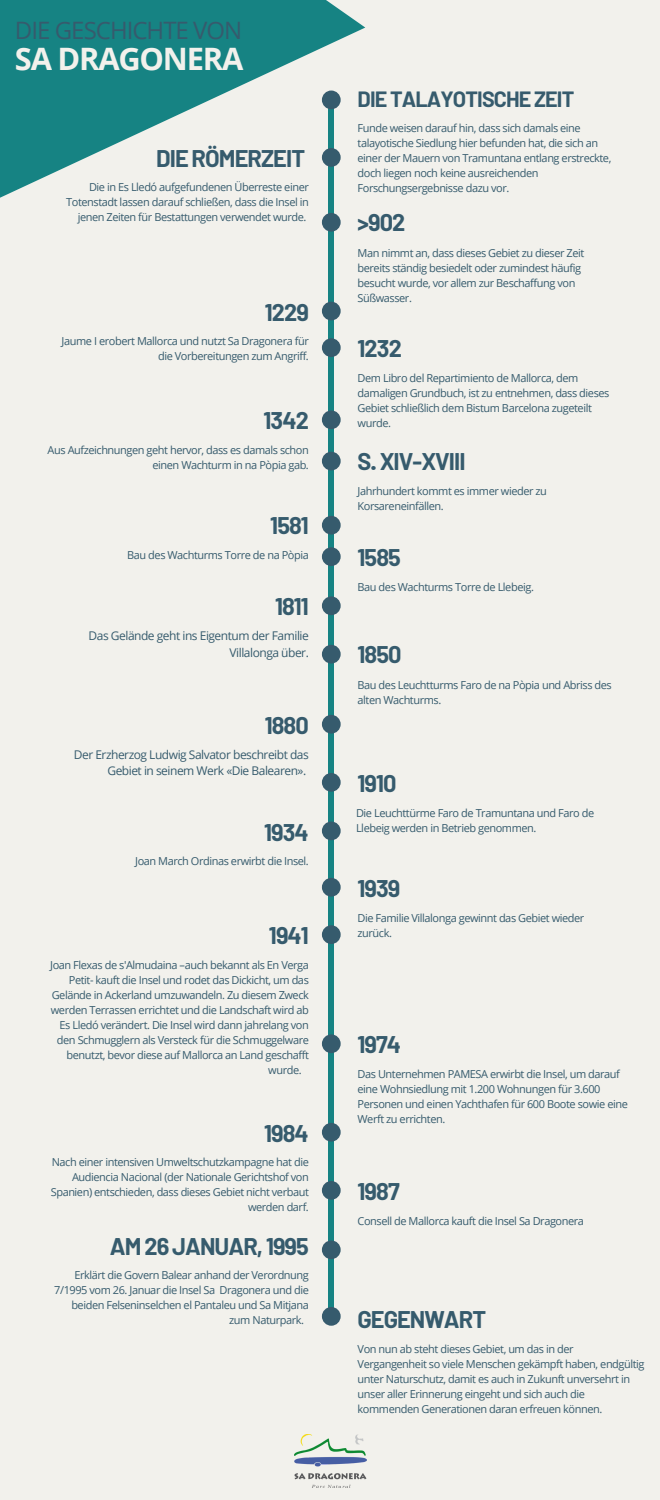
<style>
.page{position:relative;width:660px;height:1500px;background:#f2f1ec}
.page>*{position:absolute;margin:0;border:0;box-sizing:border-box;transform-origin:0 0}
.t1{font:700 30.9px "Open Sans";letter-spacing:-.04em;color:#f2f1ec}
.t2{font:24px "Open Sans";letter-spacing:-.04em;color:#365b6d}
.t3{font:700 23.6px "Barlow";letter-spacing:-.04em;color:#365b6d}
.t4{font:700 21.6px "Barlow";letter-spacing:-.04em;color:#365b6d}
.t5{font:12px/16.5px "Open Sans";letter-spacing:-.04em;color:#365b6d;text-align:right}
.t6{font:11px/15px "Open Sans";letter-spacing:-.04em;color:#365b6d}
</style>
<div class="page">
<div style="left:329px;top:94px;width:5px;height:1225px;background:#168383"></div>
<div style="left:322px;top:302px;width:19px;height:18px;background:#365b6d;border-radius:50%"></div>
<div style="left:322px;top:338px;width:19px;height:19px;background:#365b6d;border-radius:50%"></div>
<div style="left:322px;top:410px;width:19px;height:19px;background:#365b6d;border-radius:50%"></div>
<div style="left:322px;top:452px;width:19px;height:18px;background:#365b6d;border-radius:50%"></div>
<div style="left:322px;top:516px;width:19px;height:19px;background:#365b6d;border-radius:50%"></div>
<div style="left:322px;top:547px;width:19px;height:19px;background:#365b6d;border-radius:50%"></div>
<div style="left:322px;top:596px;width:19px;height:19px;background:#365b6d;border-radius:50%"></div>
<div style="left:322px;top:645px;width:19px;height:19px;background:#365b6d;border-radius:50%"></div>
<div style="left:322px;top:715px;width:19px;height:19px;background:#365b6d;border-radius:50%"></div>
<div style="left:322px;top:773px;width:19px;height:19px;background:#365b6d;border-radius:50%"></div>
<div style="left:322px;top:822px;width:19px;height:18px;background:#365b6d;border-radius:50%"></div>
<div style="left:322px;top:878px;width:19px;height:19px;background:#365b6d;border-radius:50%"></div>
<div style="left:322px;top:925px;width:19px;height:19px;background:#365b6d;border-radius:50%"></div>
<div style="left:322px;top:1034px;width:19px;height:19px;background:#365b6d;border-radius:50%"></div>
<div style="left:322px;top:1123px;width:19px;height:19px;background:#365b6d;border-radius:50%"></div>
<div style="left:322px;top:1181px;width:19px;height:19px;background:#365b6d;border-radius:50%"></div>
<div style="left:322px;top:1240px;width:19px;height:19px;background:#365b6d;border-radius:50%"></div>
<div style="left:322px;top:1307px;width:19px;height:19px;background:#365b6d;border-radius:50%"></div>
<img style="left:294px;top:1434px;width:72px;height:53px">
<svg style="left:0;top:0;width:366px;height:283px"></svg>
<p class="t2" style="left:15px;top:13px;width:229px">DIE GESCHICHTE VON</p>
<p class="t1" style="left:15px;top:37px;width:230px">SA DRAGONERA</p>
<p class="t3" style="left:156px;top:143px;width:150px">DIE RÖMERZEIT</p>
<p class="t6" style="left:66px;top:180px;width:244px;text-align:right">Die in Es Lledó aufgefundenen Überreste einer<br>Totenstadt lassen darauf schließen, dass die Insel in jenen Zeiten für Bestattungen verwendet wurde.</p>
<p class="t3" style="left:265px;top:297px;width:46px">1229</p>
<p class="t6" style="left:62px;top:333px;width:249px;text-align:right">Jaume I erobert Mallorca und nutzt Sa Dragonera für die Vorbereitungen zum Angriff.</p>
<p class="t3" style="left:264px;top:406px;width:47px">1342</p>
<p class="t6" style="left:48px;top:442px;width:263px;text-align:right">Aus Aufzeichnungen geht hervor, dass es damals schon einen Wachturm in na Pòpia gab.</p>
<p class="t3" style="left:270px;top:511px;width:40px">1581</p>
<p class="t6" style="left:127px;top:547px;width:183px">Bau des Wachturms Torre de na Pòpia</p>
<p class="t3" style="left:275px;top:592px;width:35px">1811</p>
<p class="t5" style="left:89px;top:627px;width:222px">Das Gelände geht ins Eigentum der Familie<br>Villalonga über.</p>
<p class="t3" style="left:265px;top:710px;width:46px">1880</p>
<p class="t5" style="left:74px;top:746px;width:237px">Der Erzherzog Ludwig Salvator beschreibt das<br>Gebiet in seinem Werk «Die Balearen».</p>
<p class="t3" style="left:264px;top:817px;width:46px">1934</p>
<p class="t6" style="left:135px;top:853px;width:175px">Joan March Ordinas erwirbt die Insel.</p>
<p class="t3" style="left:269px;top:921px;width:41px">1941</p>
<p class="t6" style="left:50px;top:957px;width:260px">Joan Flexas de s'Almudaina –auch bekannt als En Verga</p>
<p class="t6" style="left:69px;top:972px;width:242px">Petit- kauft die Insel und rodet das Dickicht, um das</p>
<p class="t6" style="left:52px;top:987px;width:259px">Gelände in Ackerland umzuwandeln. Zu diesem Zweck</p>
<p class="t6" style="left:51px;top:1002px;width:260px">werden Terrassen errichtet und die Landschaft wird ab</p>
<p class="t6" style="left:60px;top:1017px;width:251px">Es Lledó verändert. Die Insel wird dann jahrelang von</p>
<p class="t6" style="left:57px;top:1032px;width:253px">den Schmugglern als Versteck für die Schmuggelware</p>
<p class="t6" style="left:67px;top:1047px;width:244px">benutzt, bevor diese auf Mallorca an Land geschafft</p>
<p class="t6" style="left:268px;top:1062px;width:35px">wurde.</p>
<p class="t3" style="left:264px;top:1118px;width:46px">1984</p>
<p class="t6" style="left:51px;top:1154px;width:260px;text-align:right">Nach einer intensiven Umweltschutzkampagne hat die Audiencia Nacional (der Nationale Gerichtshof von Spanien) entschieden, dass dieses Gebiet nicht verbaut werden darf.</p>
<p class="t3" style="left:110px;top:1231px;width:200px">AM 26 JANUAR, 1995</p>
<p class="t6" style="left:74px;top:1268px;width:236px">Erklärt die Govern Balear anhand der Verordnung</p>
<p class="t6" style="left:54px;top:1283px;width:256px">7/1995 vom 26. Januar die Insel Sa Dragonera und die</p>
<p class="t6" style="left:71px;top:1298px;width:239px">beiden Felseninselchen el Pantaleu und Sa Mitjana</p>
<p class="t6" style="left:229px;top:1313px;width:76px">zum Naturpark.</p>
<p class="t4" style="left:358px;top:85px;width:218px">DIE TALAYOTISCHE ZEIT</p>
<p class="t6" style="left:358px;top:120px;width:255px">Funde weisen darauf hin, dass sich damals eine talayotische Siedlung hier befunden hat, die sich an einer der Mauern von Tramuntana entlang erstreckte, doch liegen noch keine ausreichenden Forschungsergebnisse dazu vor.</p>
<p class="t3" style="left:358px;top:207px;width:49px">&gt;902</p>
<p class="t6" style="left:358px;top:245px;width:228px">Man nimmt an, dass dieses Gebiet zu dieser Zeit bereits ständig besiedelt oder zumindest häufig besucht wurde, vor allem zur Beschaffung von Süßwasser.</p>
<p class="t3" style="left:358px;top:333px;width:46px">1232</p>
<p class="t6" style="left:358px;top:370px;width:253px">Dem Libro del Repartimiento de Mallorca, dem damaligen Grundbuch, ist zu entnehmen, dass dieses Gebiet schließlich dem Bistum Barcelona zugeteilt wurde.</p>
<p class="t3" style="left:358px;top:447px;width:110px">S. XIV-XVIII</p>
<p class="t6" style="left:358px;top:484px;width:191px">Jahrhundert kommt es immer wieder zu<br>Korsareneinfällen.</p>
<p class="t3" style="left:358px;top:542px;width:45px">1585</p>
<p class="t6" style="left:358px;top:579px;width:178px">Bau des Wachturms Torre de Llebeig.</p>
<p class="t3" style="left:358px;top:640px;width:46px">1850</p>
<p class="t6" style="left:358px;top:677px;width:256px">Bau des Leuchtturms Faro de na Pòpia und Abriss des alten Wachturms.</p>
<p class="t3" style="left:358px;top:768px;width:41px">1910</p>
<p class="t6" style="left:356px;top:805px;width:240px">Die Leuchttürme Faro de Tramuntana und Faro de<br>Llebeig werden in Betrieb genommen.</p>
<p class="t3" style="left:358px;top:873px;width:44px">1939</p>
<p class="t6" style="left:358px;top:910px;width:228px">Die Familie Villalonga gewinnt das Gebiet wieder zurück.</p>
<p class="t3" style="left:358px;top:1029px;width:45px">1974</p>
<p class="t6" style="left:358px;top:1066px;width:272px">Das Unternehmen PAMESA erwirbt die Insel, um darauf eine Wohnsiedlung mit 1.200 Wohnungen für 3.600<br>Personen und einen Yachthafen für 600 Boote sowie eine Werft zu errichten.</p>
<p class="t3" style="left:358px;top:1176px;width:44px">1987</p>
<p class="t6" style="left:358px;top:1213px;width:228px">Consell de Mallorca kauft die Insel Sa Dragonera</p>
<p class="t3" style="left:358px;top:1304px;width:130px">GEGENWART</p>
<p class="t6" style="left:358px;top:1341px;width:289px">Von nun ab steht dieses Gebiet, um das in der Vergangenheit so viele Menschen gekämpft haben, endgültig unter Naturschutz, damit es auch in Zukunft unversehrt in unser aller Erinnerung eingeht und sich auch die kommenden Generationen daran erfreuen können.</p>
</div>
